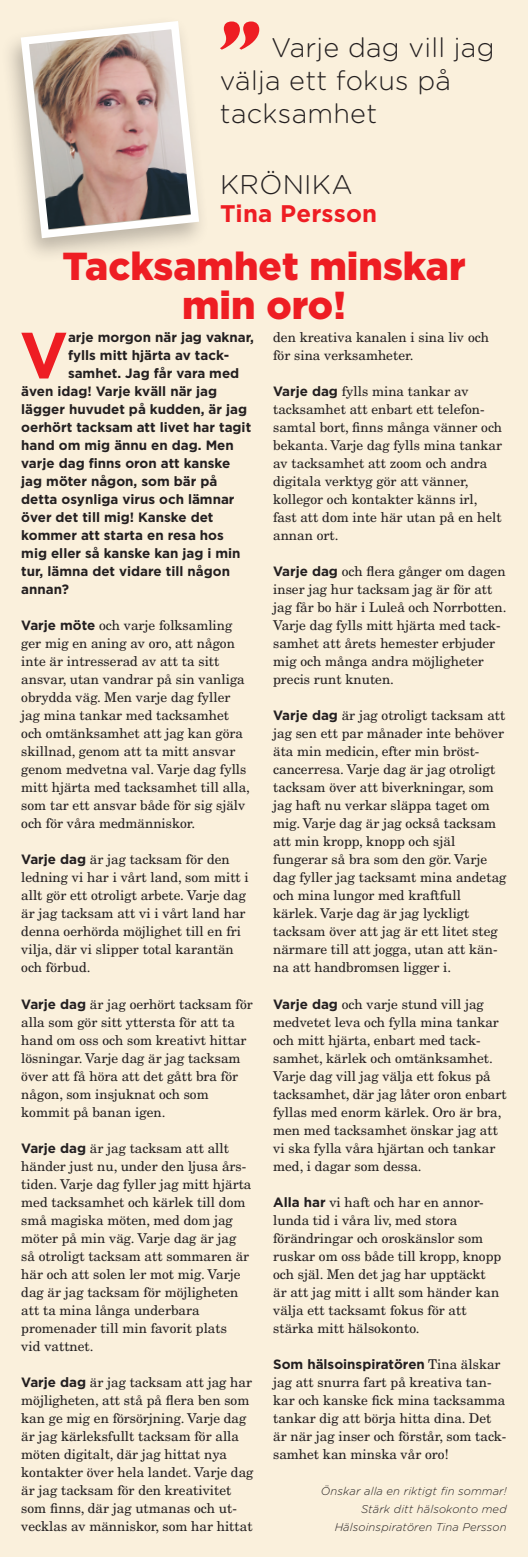
<style>
.page{position:relative;width:528px;height:1557px;background:#fff}
.page>*{position:absolute;margin:0;border:0;box-sizing:border-box;transform-origin:0 0}
.t1{font:700 64.95px "Gotham";color:#ee1d23}
.t2{font:900 39px/39px "Gotham";color:#ee1d23;text-align:center}
.t3{font:300 27px/33px "Gotham Rounded";letter-spacing:.01em;color:#231f20}
.t4{font:700 24px "Gotham";letter-spacing:.01em;color:#ee1d23}
.t5{font:13.5px/18px "New Century Schlbk LT Std";color:#231f20}
.t6{font:700 13.5px "Gotham";color:#231f20}
.t7{font:italic 300 11.25px/18px "Gotham Rounded";letter-spacing:.01em;color:#231f20;text-align:right}
.s1{font-family:"Gotham";font-weight:700}
.s2{font-family:"New Century Schlbk LT Std";font-weight:400}
</style>
<div class="page">
<div style="left:0;top:0;width:527px;height:1556px;background:#faf0dc"></div>
<div style="left:0;top:15px;width:210px;height:249px;background:#231f20;opacity:.3"></div>
<svg style="left:17px;top:17px;width:186px;height:225px"></svg>
<svg style="left:220px;top:21px;width:39px;height:29px"></svg>
<h3 class="t3" style="left:220px;top:30px;width:276px;text-indent:51px">Varje dag vill jag välja ett fokus på tacksamhet</h3>
<h3 class="t3" style="left:220px;top:167px;width:134px">KRÖNIKA</h3>
<h3 class="t4" style="left:220px;top:199px;width:158px">Tina Persson</h3>
<h2 class="t2" style="left:62px;top:245px;width:404px">Tacksamhet minskar min oro!</h2>
<h1 class="t1" style="left:20px;top:317px;width:50px">V</h1>
<p class="t6" style="left:68px;top:329px;width:187px">arje morgon när jag vaknar,</p>
<p class="t5" style="left:273px;top:328px;width:217px">den kreativa kanalen i sina liv och för sina verksamheter.</p>
<p class="t5" style="left:273px;top:382px;width:230px"><span class="s1">Varje dag</span> fylls mina tankar av tacksamhet att enbart ett telefon&shy;samtal bort, finns många vänner och bekanta. Varje dag fylls mina tankar av tacksamhet att zoom och andra digitala verktyg gör att vänner, kollegor och kontakter känns irl, fast att dom inte här utan på en helt annan ort.</p>
<p class="t5" style="left:273px;top:562px;width:235px"><span class="s1">Varje dag</span> och flera gånger om dagen inser jag hur tacksam jag är för att jag får bo här i Luleå och Norrbotten.<br>Varje dag fylls mitt hjärta med tack&shy;samhet att årets hemester erbjuder mig och många andra möjligheter precis runt knuten.</p>
<p class="t5" style="left:273px;top:706px;width:234px"><span class="s1">Varje dag</span> är jag otroligt tacksam att jag sen ett par månader inte behöver äta min medicin, efter min bröst&shy;cancerresa. Varje dag är jag otroligt tacksam över att biverkningar, som jag haft nu verkar släppa taget om mig. Varje dag är jag också tacksam att min kropp, knopp och själ fungerar så bra som den gör. Varje dag fyller jag tacksamt mina andetag och mina lungor med kraftfull kärlek. Varje dag är jag lyckligt tacksam över att jag är ett litet steg närmare till att jogga, utan att kän&shy;na att handbromsen ligger i.</p>
<p class="t5" style="left:273px;top:994px;width:235px"><span class="s1">Varje dag</span> och varje stund vill jag medvetet leva och fylla mina tankar och mitt hjärta, enbart med tack&shy;samhet, kärlek och omtänksamhet.<br>Varje dag vill jag välja ett fokus på tacksamhet, där jag låter oron enbart fyllas med enorm kärlek. Oro är bra, men med tacksamhet önskar jag att vi ska fylla våra hjärtan och tankar med, i dagar som dessa.</p>
<p class="t5" style="left:273px;top:1192px;width:229px"><span class="s1">Alla har</span> vi haft och har en annor&shy;lunda tid i våra liv, med stora förändringar och oroskänslor som ruskar om oss både till kropp, knopp och själ. Men det jag har upptäckt är att jag mitt i allt som händer kan välja ett tacksamt fokus för att stärka mitt hälsokonto.</p>
<p class="t6" style="left:273px;top:1355px;width:229px">Som hälsoinspiratören <span class="s2">Tina älskar</span></p>
<p class="t5" style="left:273px;top:1372px;width:234px">jag att snurra fart på kreativa tan&shy;kar och kanske fick mina tacksamma tankar dig att börja hitta dina. Det är när jag inser och förstår, som tack&shy;samhet kan minska vår oro!</p>
<p class="t7" style="left:320px;top:1481px;width:187px">Önskar alla en riktigt fin sommar!<br>Stärk ditt hälsokonto med<br>Hälsoinspiratören Tina Persson</p>
<p class="t6" style="left:68px;top:347px;width:162px">fylls mitt hjärta av tack-</p>
<p class="t6" style="left:68px;top:365px;width:172px">samhet. Jag får vara med</p>
<p class="t6" style="left:21px;top:383px;width:197px">även idag! Varje kväll när jag</p>
<p class="t6" style="left:21px;top:401px;width:227px">lägger huvudet på kudden, är jag</p>
<p class="t6" style="left:21px;top:419px;width:231px">oerhört tacksam att livet har tagit</p>
<p class="t6" style="left:21px;top:437px;width:214px">hand om mig ännu en dag. Men</p>
<p class="t6" style="left:21px;top:455px;width:210px">varje dag finns oron att kanske</p>
<p class="t6" style="left:21px;top:473px;width:197px">jag möter någon, som bär på</p>
<p class="t6" style="left:21px;top:491px;width:214px">detta osynliga virus och lämnar</p>
<p class="t6" style="left:21px;top:509px;width:193px">över det till mig! Kanske det</p>
<p class="t6" style="left:21px;top:527px;width:204px">kommer att starta en resa hos</p>
<p class="t6" style="left:21px;top:545px;width:221px">mig eller så kanske kan jag i min</p>
<p class="t6" style="left:21px;top:563px;width:210px">tur, lämna det vidare till någon</p>
<p class="t6" style="left:21px;top:581px;width:49px">annan?</p>
<p class="t5" style="left:21px;top:616px;width:230px"><span class="s1">Varje möte</span> och varje folksamling ger mig en aning av oro, att någon inte är intresserad av att ta sitt ansvar, utan vandrar på sin vanliga obrydda väg. Men varje dag fyller jag mina tankar med tacksamhet och omtänksamhet att jag kan göra skillnad, genom att ta mitt ansvar genom medvetna val. Varje dag fylls mitt hjärta med tacksamhet till alla, som tar ett ansvar både för sig själv och för våra medmänniskor.</p>
<p class="t5" style="left:21px;top:850px;width:229px"><span class="s1">Varje dag</span> är jag tacksam för den ledning vi har i vårt land, som mitt i allt gör ett otroligt arbete. Varje dag är jag tacksam att vi i vårt land har denna oerhörda möjlighet till en fri vilja, där vi slipper total karantän och förbud.</p>
<p class="t5" style="left:21px;top:994px;width:233px"><span class="s1">Varje dag</span> är jag oerhört tacksam för alla som gör sitt yttersta för att ta hand om oss och som kreativt hittar lösningar. Varje dag är jag tacksam över att få höra att det gått bra för någon, som insjuknat och som kommit på banan igen.</p>
<p class="t5" style="left:21px;top:1138px;width:231px"><span class="s1">Varje dag</span> är jag tacksam att allt händer just nu, under den ljusa års&shy;tiden. Varje dag fyller jag mitt hjärta med tacksamhet och kärlek till dom små magiska möten, med dom jag möter på min väg. Varje dag är jag så otroligt tacksam att sommaren är här och att solen ler mot mig. Varje dag är jag tacksam för möjligheten att ta mina långa underbara promenader till min favorit plats<br>vid vattnet.</p>
<p class="t5" style="left:21px;top:1372px;width:233px"><span class="s1">Varje dag</span> är jag tacksam att jag har möjligheten, att stå på flera ben som kan ge mig en försörjning. Varje dag är jag kärleksfullt tacksam för alla möten digitalt, där jag hittat nya kontakter över hela landet. Varje dag är jag tacksam för den kreativitet som finns, där jag utmanas och ut&shy;vecklas av människor, som har hittat</p>
</div>
